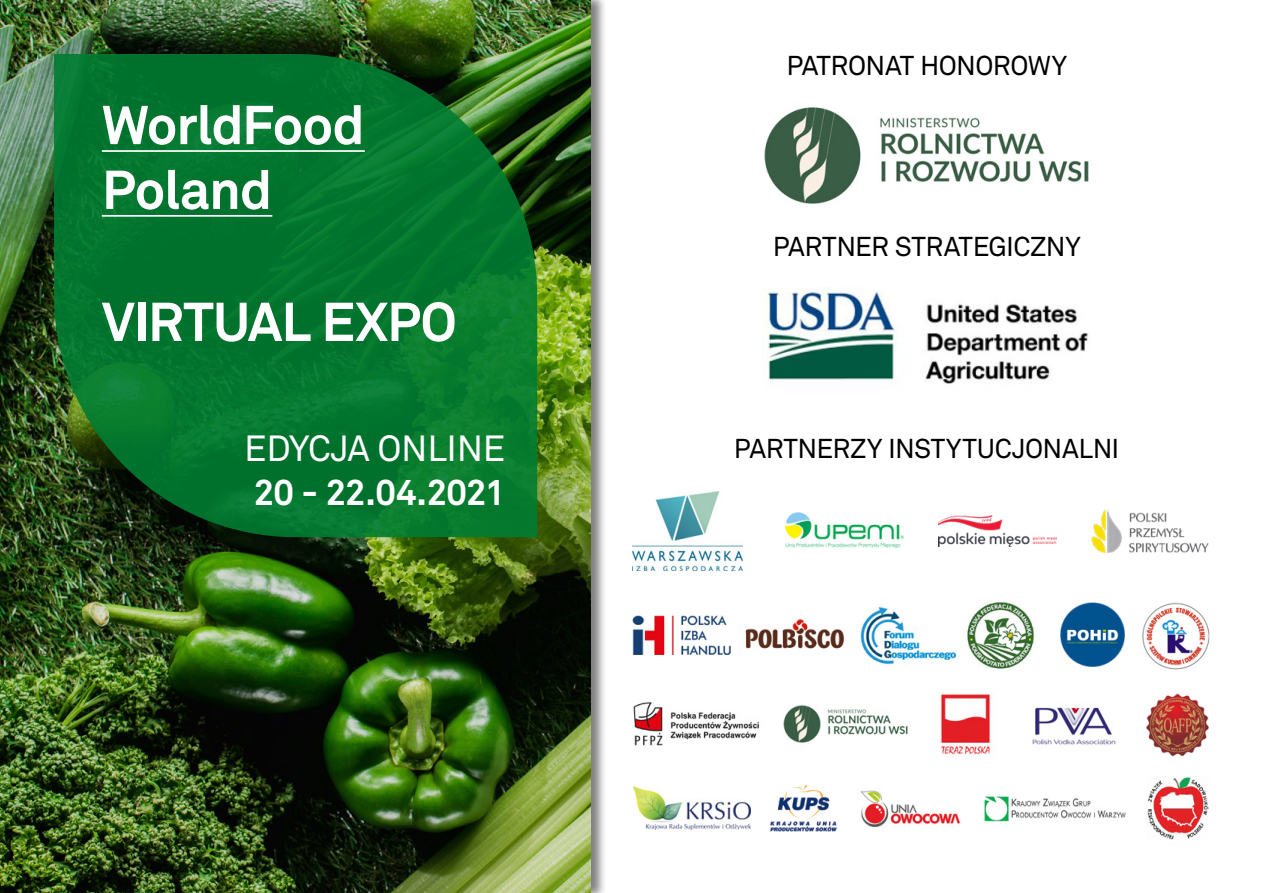
<style>
.page{position:relative;width:1263px;height:893px;background:#fff}
.page>*{position:absolute;margin:0;border:0;box-sizing:border-box;transform-origin:0 0}
.t1{font:700 54px/64.8px "Akkurat Pro";letter-spacing:-.02em;color:#fff}
.t2{font:700 36px "Akkurat Pro";letter-spacing:-.025em;color:#fff}
.t3{font:36px "Akkurat Pro";letter-spacing:-.01em;color:#fff}
.t4{font:27px "Akkurat Pro";letter-spacing:-.015em;color:#000}
</style>
<div class="page">
<div style="left:0;top:0;width:607px;height:893px;background:#000;opacity:.5"></div>
<img style="left:0;top:0;width:590px;height:893px">
<svg style="left:54px;top:54px;width:483px;height:483px;fill:#03742d"></svg>
<hr style="left:102px;top:150px;width:263px;height:2px;background:#fff">
<hr style="left:102px;top:215px;width:170px;height:2px;background:#fff">
<img style="left:764px;top:107px;width:325px;height:97px">
<img style="left:763px;top:288px;width:325px;height:96px">
<img style="left:633px;top:492px;width:110px;height:78px">
<img style="left:786px;top:513px;width:117px;height:34px">
<img style="left:939px;top:516px;width:117px;height:31px">
<img style="left:1092px;top:510px;width:117px;height:43px">
<img style="left:633px;top:615px;width:97px;height:39px">
<img style="left:745px;top:619px;width:99px;height:30px">
<img style="left:860px;top:606px;width:96px;height:59px">
<img style="left:967px;top:601px;width:68px;height:68px">
<img style="left:1060px;top:602px;width:65px;height:65px">
<img style="left:1142px;top:602px;width:68px;height:68px">
<img style="left:633px;top:702px;width:126px;height:44px">
<img style="left:940px;top:694px;width:54px;height:61px">
<img style="left:1032px;top:707px;width:84px;height:38px">
<img style="left:1146px;top:693px;width:63px;height:64px">
<img style="left:784px;top:705px;width:124px;height:38px">
<img style="left:633px;top:787px;width:117px;height:43px">
<img style="left:860px;top:790px;width:101px;height:38px">
<img style="left:984px;top:796px;width:142px;height:26px">
<img style="left:1147px;top:777px;width:62px;height:63px">
<img style="left:770px;top:785px;width:67px;height:47px">
<h1 class="t1" style="left:102px;top:93px;width:264px">WorldFood<br>Poland</h1>
<h1 class="t1" style="left:102px;top:290px;width:356px">VIRTUAL EXPO</h1>
<h2 class="t3" style="left:244px;top:428px;width:262px">EDYCJA ONLINE</h2>
<h2 class="t2" style="left:254px;top:470px;width:253px">20 - 22.04.2021</h2>
<p class="t4" style="left:786px;top:50px;width:282px">PATRONAT HONOROWY</p>
<p class="t4" style="left:773px;top:231px;width:309px">PARTNER STRATEGICZNY</p>
<p class="t4" style="left:734px;top:432px;width:387px">PARTNERZY INSTYTUCJONALNI</p>
</div>
